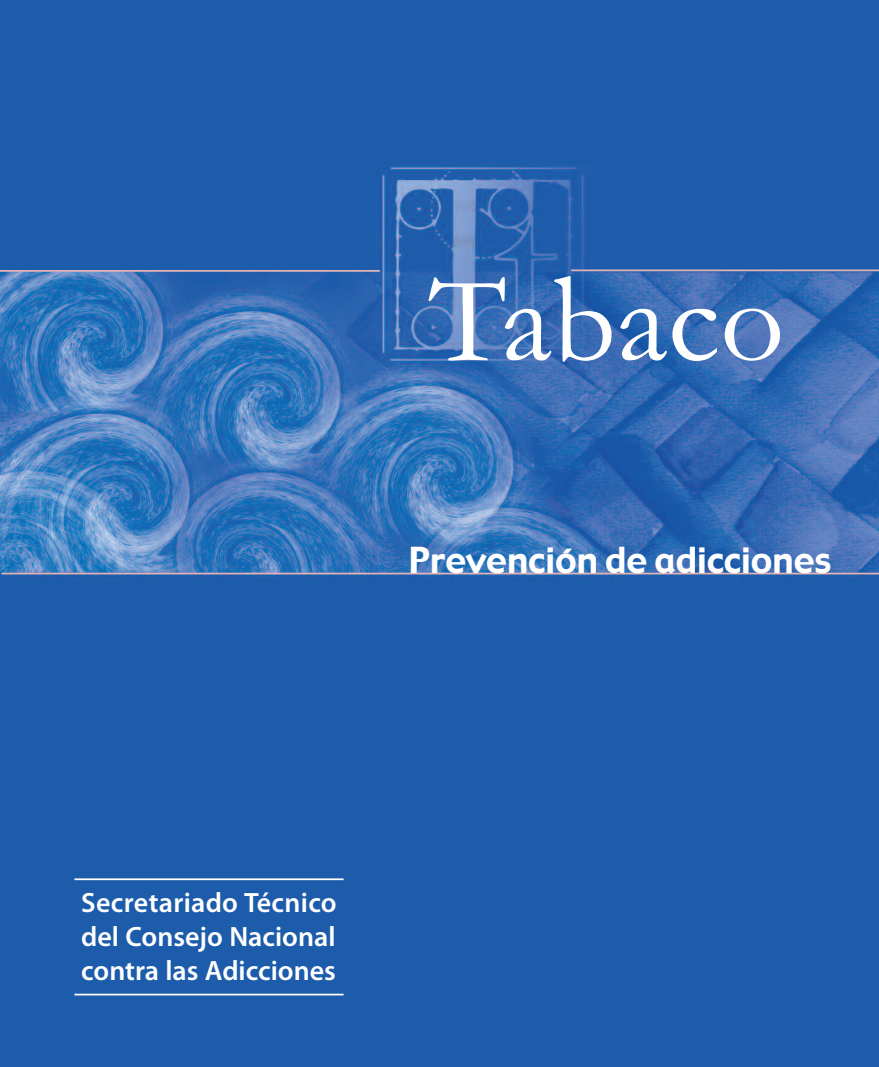
<style>
.page{position:relative;width:879px;height:1067px;background:#fff}
.page>*{position:absolute;margin:0;border:0;box-sizing:border-box;transform-origin:0 0}
.t1{font:126px "Garamond";color:#fff}
.t2{font:35px "Gadget";color:#fff}
.t3{font:600 28px/33.6px "Myriad Pro";color:#fff;text-align:justify}
</style>
<div class="page">
<img style="left:0;top:0;width:878px;height:1067px">
<hr style="left:0;top:270px;width:379px;height:2px;background:#e2b3b6">
<hr style="left:570px;top:269px;width:308px;height:2px;background:#e2b3b6">
<hr style="left:2px;top:572px;width:876px;height:2px;background:#e2b3b6">
<hr style="left:74px;top:878px;width:269px;height:2px;background:#fff">
<hr style="left:74px;top:993px;width:269px;height:2px;background:#fff">
<h1 class="t1" style="left:428px;top:242px;width:357px">Tabaco</h1>
<p class="t2" style="left:409px;top:541px;width:424px">Prevención de adicciones</p>
<p class="t3" style="left:81px;top:888px;width:257px">Secretariado Técnico del Consejo Nacional contra las Adicciones</p>
</div>
